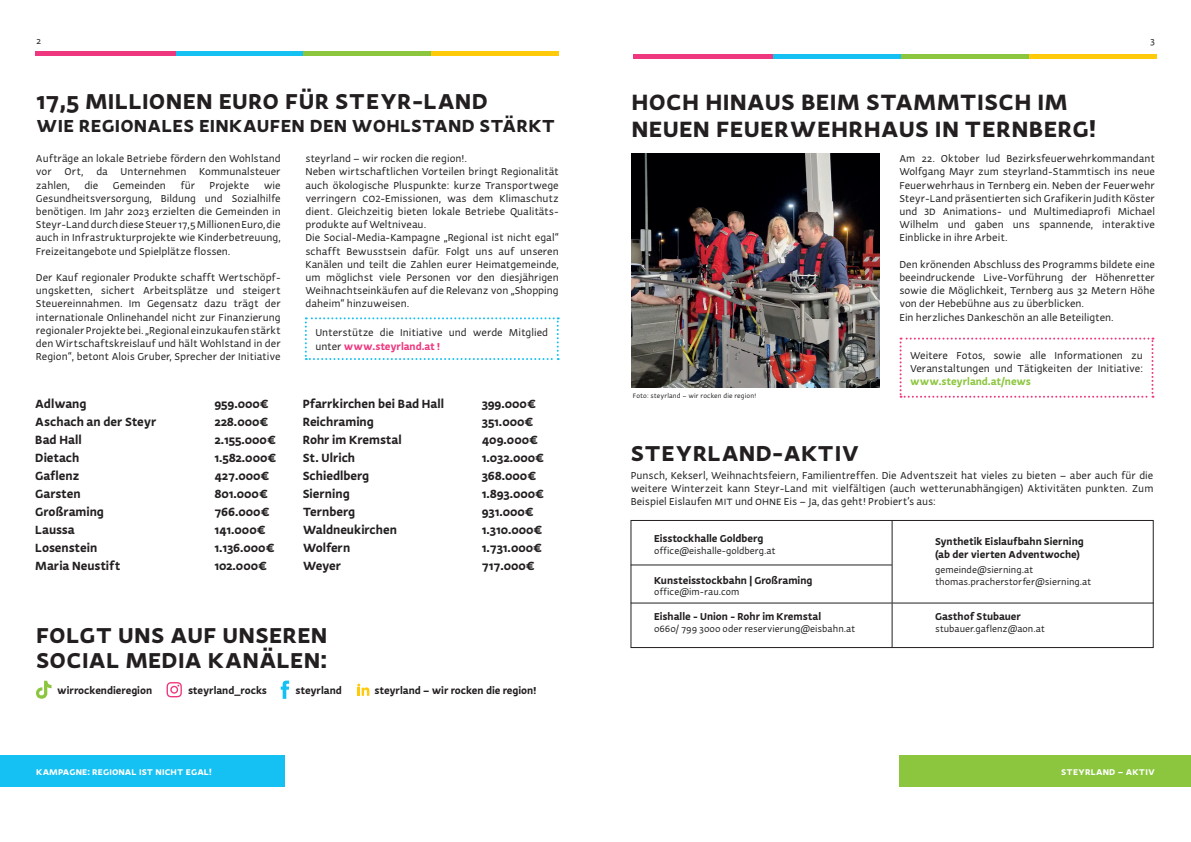
<style>
.page{position:relative;width:1191px;height:842px;background:#fff}
.page>*{position:absolute;margin:0;border:0;box-sizing:border-box;transform-origin:0 0}
.t1{font:700 26.8px "Actium";letter-spacing:.01em;color:#231f20}
.t2{font:700 26px/25px "Actium";letter-spacing:.01em;color:#231f20}
.t3{font:700 21px "Actium";letter-spacing:.01em;color:#231f20}
.t4{font:700 13px "Actium";color:#231f20}
.t5{font:11px/13.2px "Actium";color:#231f20;text-align:justify}
.t6{font:700 11px/13.2px "Actium";color:#231f20}
.t7{font:700 11px "Actium";color:#8bc63e}
.t8{font:10px/12px "Actium";color:#231f20}
.t9{font:700 10px "Actium";letter-spacing:.01em;color:#fff}
.t10{font:7px "Actium";letter-spacing:.02em;color:#231f20}
.s1{font-weight:700;color:#ef377f}
</style>
<div class="page">
<div style="left:633px;top:54px;width:140px;height:5px;background:#ef377f"></div>
<div style="left:1028px;top:54px;width:128px;height:5px;background:#feca0a"></div>
<div style="left:773px;top:54px;width:128px;height:5px;background:#15c0f2"></div>
<div style="left:901px;top:54px;width:127px;height:5px;background:#8bc63e"></div>
<div style="left:35px;top:51px;width:141px;height:5px;background:#ef377f"></div>
<div style="left:431px;top:51px;width:128px;height:5px;background:#feca0a"></div>
<div style="left:176px;top:51px;width:127px;height:5px;background:#15c0f2"></div>
<div style="left:303px;top:51px;width:128px;height:5px;background:#8bc63e"></div>
<div style="left:899px;top:755px;width:292px;height:31px;background:#8bc63e"></div>
<div style="left:0;top:755px;width:285px;height:31px;background:#15c0f2"></div>
<svg style="left:305px;top:317px;width:254px;height:43px"></svg>
<svg style="left:899px;top:338px;width:254px;height:60px"></svg>
<svg style="left:281px;top:681px;width:8px;height:18px"></svg>
<svg style="left:166px;top:682px;width:16px;height:15px"></svg>
<svg style="left:36px;top:681px;width:16px;height:18px"></svg>
<svg style="left:357px;top:684px;width:12px;height:12px"></svg>
<div style="left:630px;top:520px;width:523px;height:128px;border:1px solid #231f20"></div>
<hr style="left:631px;top:565px;width:261px;height:1px;background:#231f20">
<hr style="left:631px;top:603px;width:261px;height:1px;background:#231f20">
<hr style="left:892px;top:603px;width:261px;height:1px;background:#231f20">
<hr style="left:892px;top:520px;width:1px;height:128px;background:#231f20">
<img style="left:631px;top:154px;width:248px;height:233px">
<p class="t8" style="left:36px;top:34px;width:6px">2</p>
<p class="t8" style="left:1150px;top:34px;width:6px">3</p>
<h2 class="t2" style="left:36px;top:85px;width:453px">17,5 MILLIONEN EURO FÜR STEYR-LAND</h2>
<h1 class="t1" style="left:631px;top:78px;width:438px">HOCH HINAUS BEIM STAMMTISCH IM</h1>
<h3 class="t3" style="left:36px;top:108px;width:520px">WIE REGIONALES EINKAUFEN DEN WOHLSTAND STÄRKT</h3>
<h1 class="t1" style="left:631px;top:105px;width:466px">NEUEN FEUERWEHRHAUS IN TERNBERG!</h1>
<p class="t5" style="left:36px;top:151px;width:246px">Aufträge an lokale Betriebe fördern den Wohlstand vor Ort, da Unternehmen Kommunalsteuer zahlen,</p>
<p class="t5" style="left:84px;top:178px;width:16px">die</p>
<p class="t5" style="left:113px;top:178px;width:55px">Gemeinden</p>
<p class="t5" style="left:180px;top:178px;width:16px">für</p>
<p class="t5" style="left:209px;top:178px;width:41px">Projekte</p>
<p class="t5" style="left:36px;top:178px;width:246px;text-indent:228px">wie Gesundheitsversorgung, Bildung und Sozialhilfe benötigen. Im Jahr 2023 erzielten die Gemeinden in Steyr-Land durch diese Steuer 17,5 Millionen Euro, die auch in Infrastrukturprojekte wie Kinderbetreuung, Freizeitangebote und Spielplätze flossen.</p>
<p class="t5" style="left:36px;top:270px;width:246px">Der Kauf regionaler Produkte schafft Wertschöpf&shy;ungsketten, sichert Arbeitsplätze und steigert Steuereinnahmen. Im Gegensatz dazu trägt der internationale Onlinehandel nicht zur Finanzierung regionaler Projekte bei. „Regional einzukaufen stärkt den Wirtschaftskreislauf und hält Wohlstand in der Region“, betont Alois Gruber, Sprecher der Initiative</p>
<p class="t4" style="left:35px;top:392px;width:53px">Adlwang</p>
<p class="t4" style="left:214px;top:392px;width:56px">959.000€</p>
<p class="t4" style="left:35px;top:410px;width:123px">Aschach an der Steyr</p>
<p class="t4" style="left:214px;top:410px;width:56px">228.000€</p>
<p class="t4" style="left:35px;top:428px;width:48px">Bad Hall</p>
<p class="t4" style="left:214px;top:428px;width:63px">2.155.000€</p>
<p class="t4" style="left:35px;top:446px;width:46px">Dietach</p>
<p class="t4" style="left:214px;top:446px;width:64px">1.582.000€</p>
<p class="t4" style="left:35px;top:464px;width:45px">Gaflenz</p>
<p class="t4" style="left:214px;top:464px;width:57px">427.000€</p>
<p class="t4" style="left:35px;top:482px;width:47px">Garsten</p>
<p class="t4" style="left:214px;top:482px;width:55px">801.000€</p>
<p class="t4" style="left:35px;top:500px;width:70px">Großraming</p>
<p class="t4" style="left:214px;top:500px;width:57px">766.000€</p>
<p class="t4" style="left:35px;top:518px;width:41px">Laussa</p>
<p class="t4" style="left:214px;top:518px;width:53px">141.000€</p>
<p class="t4" style="left:35px;top:536px;width:63px">Losenstein</p>
<p class="t4" style="left:214px;top:536px;width:62px">1.136.000€</p>
<p class="t4" style="left:35px;top:554px;width:86px">Maria Neustift</p>
<p class="t4" style="left:214px;top:554px;width:54px">102.000€</p>
<p class="t5" style="left:305px;top:151px;width:255px;text-align:left">steyrland – wir rocken die region!.<br>Neben wirtschaftlichen Vorteilen bringt Regionalität auch ökologische Pluspunkte: kurze Transportwege verringern CO2-Emissionen, was dem Klimaschutz dient. Gleichzeitig bieten lokale Betriebe Qualitäts&shy;produkte auf Weltniveau.<br>Die Social-Media-Kampagne „Regional ist nicht egal“ schafft Bewusstsein dafür. Folgt uns auf unseren Kanälen und teilt die Zahlen eurer Heimatgemeinde, um möglichst viele Personen vor den diesjährigen Weihnachtseinkäufen auf die Relevanz von „Shopping daheim“ hinzuweisen.</p>
<p class="t5" style="left:315px;top:325px;width:234px">Unterstütze die Initiative und werde Mitglied unter <span class="s1">www.steyrland.at !</span></p>
<p class="t4" style="left:303px;top:392px;width:143px">Pfarrkirchen bei Bad Hall</p>
<p class="t4" style="left:482px;top:392px;width:56px">399.000€</p>
<p class="t4" style="left:303px;top:410px;width:73px">Reichraming</p>
<p class="t4" style="left:482px;top:410px;width:53px">351.000€</p>
<p class="t4" style="left:303px;top:428px;width:100px">Rohr im Kremstal</p>
<p class="t4" style="left:482px;top:428px;width:58px">409.000€</p>
<p class="t4" style="left:303px;top:446px;width:54px">St. Ulrich</p>
<p class="t4" style="left:482px;top:446px;width:64px">1.032.000€</p>
<p class="t4" style="left:303px;top:464px;width:68px">Schiedlberg</p>
<p class="t4" style="left:482px;top:464px;width:56px">368.000€</p>
<p class="t4" style="left:303px;top:482px;width:48px">Sierning</p>
<p class="t4" style="left:482px;top:482px;width:64px">1.893.000€</p>
<p class="t4" style="left:303px;top:500px;width:54px">Ternberg</p>
<p class="t4" style="left:482px;top:500px;width:54px">931.000€</p>
<p class="t4" style="left:303px;top:518px;width:96px">Waldneukirchen</p>
<p class="t4" style="left:482px;top:518px;width:62px">1.310.000€</p>
<p class="t4" style="left:303px;top:536px;width:49px">Wolfern</p>
<p class="t4" style="left:482px;top:536px;width:62px">1.731.000€</p>
<p class="t4" style="left:303px;top:554px;width:40px">Weyer</p>
<p class="t4" style="left:482px;top:554px;width:55px">717.000€</p>
<h2 class="t2" style="left:36px;top:619px;width:293px">FOLGT UNS AUF UNSEREN<br>SOCIAL MEDIA KANÄLEN:</h2>
<p class="t6" style="left:57px;top:682px;width:96px">wirrockendieregion</p>
<p class="t6" style="left:188px;top:682px;width:80px">steyrland_rocks</p>
<p class="t6" style="left:295px;top:682px;width:48px">steyrland</p>
<p class="t6" style="left:374px;top:682px;width:163px">steyrland – wir rocken die region!</p>
<p class="t9" style="left:36px;top:763px;width:177px">KAMPAGNE: REGIONAL IST NICHT EGAL!</p>
<p class="t5" style="left:899px;top:151px;width:257px">Am 22. Oktober lud Bezirksfeuerwehrkommandant Wolfgang Mayr zum steyrland-Stammtisch ins neue Feuerwehrhaus in Ternberg ein. Neben der Feuerwehr Steyr-Land präsentierten sich Grafikerin Judith Köster und 3D Animations- und Multimediaprofi Michael Wilhelm und gaben uns spannende, interaktive Einblicke in ihre Arbeit.</p>
<p class="t5" style="left:899px;top:257px;width:257px;text-align:left">Den krönenden Abschluss des Programms bildete eine beeindruckende Live-Vorführung der Höhenretter sowie die Möglichkeit, Ternberg aus 32 Metern Höhe von der Hebebühne aus zu überblicken.<br>Ein herzliches Dankeschön an alle Beteiligten.</p>
<p class="t10" style="left:633px;top:390px;width:125px">Foto: steyrland – wir rocken die region!</p>
<h2 class="t2" style="left:631px;top:437px;width:230px">STEYRLAND-AKTIV</h2>
<p class="t5" style="left:910px;top:348px;width:234px">Weitere Fotos, sowie alle Informationen zu<br>Veranstaltungen und Tätigkeiten der Initiative:</p>
<p class="t7" style="left:910px;top:372px;width:122px">www.steyrland.at/news</p>
<p class="t5" style="left:630px;top:468px;width:524px">Punsch, Kekserl, Weihnachtsfeiern, Familientreffen. Die Adventszeit hat vieles zu bieten – aber auch für die weitere Winterzeit kann Steyr-Land mit vielfältigen (auch wetterunabhängigen) Aktivitäten punkten. Zum Beispiel Eislaufen MIT und OHNE Eis – Ja, das geht! Probiert’s aus:</p>
<p class="t6" style="left:654px;top:530px;width:111px">Eisstockhalle Goldberg</p>
<p class="t8" style="left:654px;top:544px;width:123px">office@eishalle-goldberg.at</p>
<p class="t8" style="left:654px;top:585px;width:87px">office@im-rau.com</p>
<p class="t6" style="left:654px;top:572px;width:160px">Kunsteisstockbahn | Großraming</p>
<p class="t6" style="left:935px;top:534px;width:150px">Synthetik Eislaufbahn Sierning (ab der vierten Adventwoche)</p>
<p class="t8" style="left:935px;top:563px;width:158px">gemeinde@sierning.at thomas.pracherstorfer@sierning.at</p>
<p class="t6" style="left:654px;top:609px;width:169px">Eishalle - Union - Rohr im Kremstal</p>
<p class="t6" style="left:935px;top:608px;width:88px">Gasthof Stubauer</p>
<p class="t8" style="left:654px;top:622px;width:203px">0660/ 799 3000 oder reservierung@eisbahn.at</p>
<p class="t8" style="left:935px;top:622px;width:111px">stubauer.gaflenz@aon.at</p>
<p class="t9" style="left:1061px;top:763px;width:95px">STEYRLAND – AKTIV</p>
</div>
